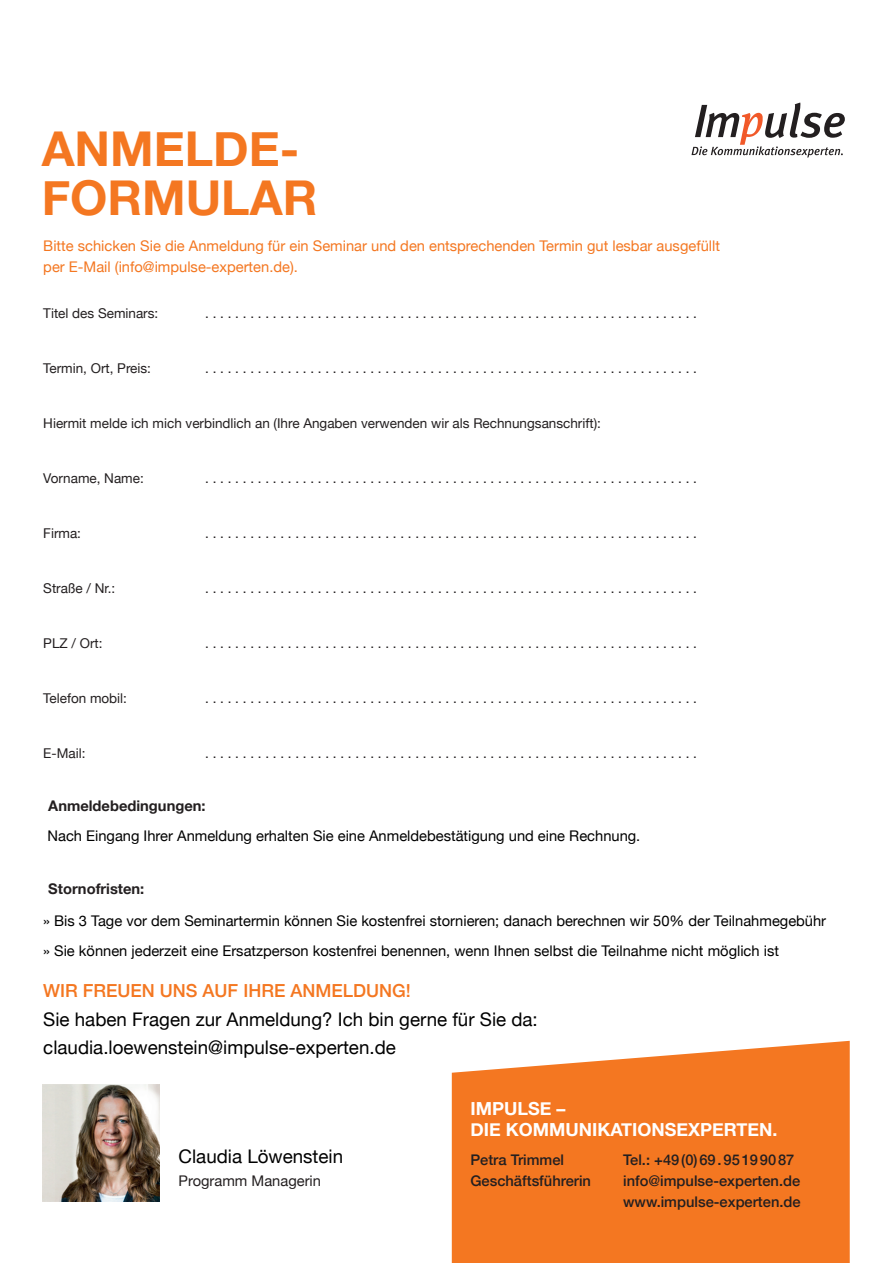
<style>
.page{position:relative;width:893px;height:1263px;background:#fff}
.page>*{position:absolute;margin:0;border:0;box-sizing:border-box;transform-origin:0 0}
.t1{font:700 48px/49.5px "Helvetica Neue";color:#f47721}
.t2{font:18.75px/28.5px "Helvetica Neue";color:#000}
.t3{font:700 18px/21px "Helvetica Neue";color:#fff}
.t4{font:500 18px "Helvetica Neue";color:#f47721}
.t5{font:14.7px/29.5px "Helvetica Neue";color:#000}
.t6{font:14.7px/21px "Helvetica Neue";color:#f47721}
.t7{font:500 14.7px/21px "Helvetica Neue";color:#231f20}
.t8{font:700 14.7px "Helvetica Neue";color:#231f20}
.t9{font:14.7px "Helvetica Neue";color:#231f20}
.t10{font:13.5px "Helvetica Neue";color:#231f20}
</style>
<div class="page">
<svg style="left:691px;top:103px;width:154px;height:55px"></svg>
<img style="left:43px;top:1084px;width:117px;height:117px">
<svg style="left:452px;top:1041px;width:398px;height:222px;background:#f48030"></svg>
<h1 class="t1" style="left:42px;top:125px;width:277px">ANMELDE-<br>FORMULAR</h1>
<p class="t6" style="left:43px;top:236px;width:678px">Bitte schicken Sie die Anmeldung für ein Seminar und den entsprechenden Termin gut lesbar ausgefüllt per E-Mail (info@impulse-experten.de).</p>
<p class="t10" style="left:43px;top:303px;width:117px">Titel des Seminars:</p>
<p class="t10" style="left:205px;top:303px;width:493px">. . . . . . . . . . . . . . . . . . . . . . . . . . . . . . . . . . . . . . . . . . . . . . . . . . . . . . . . . . . . . . . . . .</p>
<p class="t10" style="left:43px;top:358px;width:109px">Termin, Ort, Preis:</p>
<p class="t10" style="left:205px;top:358px;width:493px">. . . . . . . . . . . . . . . . . . . . . . . . . . . . . . . . . . . . . . . . . . . . . . . . . . . . . . . . . . . . . . . . . .</p>
<p class="t10" style="left:43px;top:413px;width:559px">Hiermit melde ich mich verbindlich an (Ihre Angaben verwenden wir als Rechnungsanschrift):</p>
<p class="t10" style="left:43px;top:468px;width:102px">Vorname, Name:</p>
<p class="t10" style="left:205px;top:468px;width:493px">. . . . . . . . . . . . . . . . . . . . . . . . . . . . . . . . . . . . . . . . . . . . . . . . . . . . . . . . . . . . . . . . . .</p>
<p class="t10" style="left:43px;top:523px;width:39px">Firma:</p>
<p class="t10" style="left:205px;top:523px;width:493px">. . . . . . . . . . . . . . . . . . . . . . . . . . . . . . . . . . . . . . . . . . . . . . . . . . . . . . . . . . . . . . . . . .</p>
<p class="t10" style="left:43px;top:578px;width:74px">Straße / Nr.:</p>
<p class="t10" style="left:205px;top:578px;width:493px">. . . . . . . . . . . . . . . . . . . . . . . . . . . . . . . . . . . . . . . . . . . . . . . . . . . . . . . . . . . . . . . . . .</p>
<p class="t10" style="left:43px;top:633px;width:61px">PLZ / Ort:</p>
<p class="t10" style="left:205px;top:633px;width:493px">. . . . . . . . . . . . . . . . . . . . . . . . . . . . . . . . . . . . . . . . . . . . . . . . . . . . . . . . . . . . . . . . . .</p>
<p class="t10" style="left:43px;top:688px;width:85px">Telefon mobil:</p>
<p class="t10" style="left:205px;top:688px;width:493px">. . . . . . . . . . . . . . . . . . . . . . . . . . . . . . . . . . . . . . . . . . . . . . . . . . . . . . . . . . . . . . . . . .</p>
<p class="t10" style="left:43px;top:743px;width:44px">E-Mail:</p>
<p class="t10" style="left:205px;top:743px;width:493px">. . . . . . . . . . . . . . . . . . . . . . . . . . . . . . . . . . . . . . . . . . . . . . . . . . . . . . . . . . . . . . . . . .</p>
<p class="t8" style="left:48px;top:794px;width:159px">Anmeldebedingungen:</p>
<p class="t5" style="left:48px;top:822px;width:594px">Nach Eingang Ihrer Anmeldung erhalten Sie eine Anmeldebestätigung und eine Rechnung.</p>
<p class="t8" style="left:48px;top:877px;width:98px">Stornofristen:</p>
<p class="t5" style="left:43px;top:907px;width:784px">» Bis 3 Tage vor dem Seminartermin können Sie kostenfrei stornieren; danach berechnen wir 50% der Teilnahmegebühr » Sie können jederzeit eine Ersatzperson kostenfrei benennen, wenn Ihnen selbst die Teilnahme nicht möglich ist</p>
<h3 class="t4" style="left:43px;top:976px;width:369px">WIR FREUEN UNS AUF IHRE ANMELDUNG!</h3>
<h2 class="t2" style="left:43px;top:1006px;width:496px">Sie haben Fragen zur Anmeldung? Ich bin gerne für Sie da: claudia.loewenstein@impulse-experten.de</h2>
<h2 class="t2" style="left:179px;top:1143px;width:166px">Claudia Löwenstein</h2>
<p class="t9" style="left:179px;top:1170px;width:144px">Programm Managerin</p>
<h3 class="t3" style="left:470px;top:1098px;width:308px">IMPULSE –<br>DIE KOMMUNIKATIONSEXPERTEN.</h3>
<p class="t7" style="left:470px;top:1148px;width:122px">Petra Trimmel<br>Geschäftsführerin</p>
<p class="t7" style="left:623px;top:1148px;width:179px">Tel.: +49(0)69.95199087 info@impulse-experten.de www.impulse-experten.de</p>
</div>
